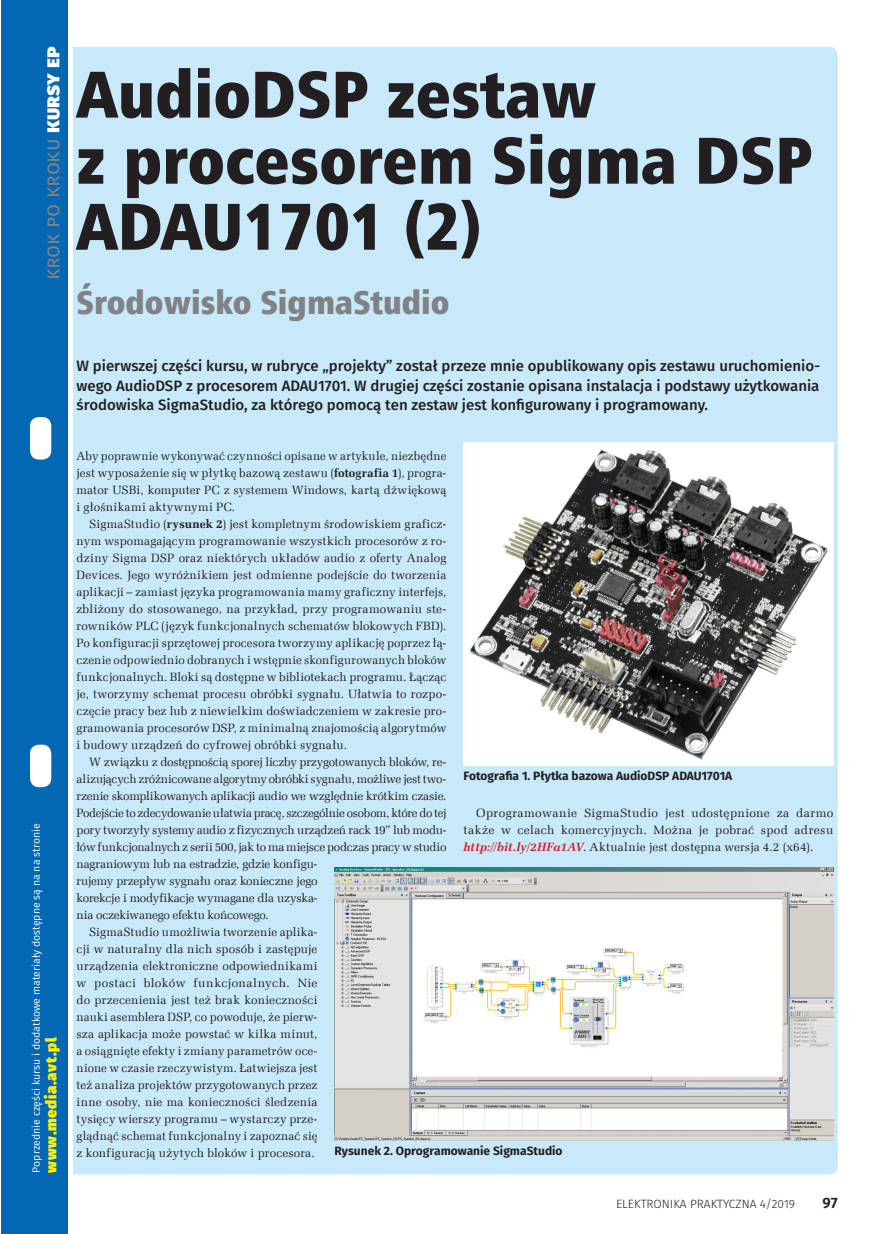
<style>
.page{position:relative;width:893px;height:1234px;background:#fff}
.page>*{position:absolute;margin:0;border:0;box-sizing:border-box;transform-origin:0 0}
._9_tytul{font:66px/66px "Humnst 777 X Blk Cn EU";color:#231f20}
._0_podtytul{font:33px "Humnst 777 X Blk Cn EU";color:#808285}
.t1{font:21px "Fira Sans";letter-spacing:-.005em;color:#808285}
._2_lead{font:500 15px/19.5px "Fira Sans";color:#231f20;text-align:justify}
.t2{font:900 15px "Fira Sans";letter-spacing:.05em;color:#fff101}
.t3{font:600 15px "Fira Sans";color:#231f20}
._1_Body{font:12px/17px "Zapf Ellipt EU";letter-spacing:-.01em;color:#231f20;text-align:justify}
._4_Podpis{font:700 12px "Fira Sans";color:#231f20}
.t4{font:300 12px "Fira Sans";color:#231f20}
.t5{font:10.5px "Fira Sans";color:#fff}
.s1{font-weight:800;color:#fff}
.s2{font-weight:700}
.s3{font-weight:700;font-style:italic;color:#d1232a}
</style>
<div class="page">
<div style="left:6px;top:47px;width:832px;height:1127px;background:#c8e9f9;border-radius:9px"></div>
<div style="left:1px;top:0;width:68px;height:1233px;background:#0367b3"></div>
<div style="left:30px;top:417px;width:21px;height:42px;background:#fff;border-radius:9px"></div>
<div style="left:30px;top:744px;width:21px;height:43px;background:#fff;border-radius:9px"></div>
<hr style="left:68px;top:0;width:4px;height:1233px;background:#fff">
<img style="left:463px;top:442px;width:370px;height:323px">
<img style="left:334px;top:867px;width:499px;height:273px">
<h3 class="t1" style="left:36px;top:280px;width:235px;rotate:-90deg">Krok po kroku <span class="s1">Kursy EP</span></h3>
<p class="t5" style="left:28px;top:1172px;width:350px;rotate:-90deg">Poprzednie części kursu i dodatkowe materiały dostępne są na na stronie</p>
<p class="t2" style="left:37px;top:1172px;width:137px;rotate:-90deg">www.media.avt.pl</p>
<p class="_9_tytul" style="left:77px;top:62px;width:738px">AudioDSP zestaw<br>z procesorem Sigma DSP<br>ADAU1701 (2)</p>
<p class="_0_podtytul" style="left:77px;top:281px;width:375px">Środowisko SigmaStudio</p>
<p class="_2_lead" style="left:77px;top:355px;width:745px">W pierwszej części kursu, w rubryce „projekty” został przeze mnie opublikowany opis zestawu uruchomienio&shy;wego AudioDSP z procesorem ADAU1701. W drugiej części zostanie opisana instalacja i podstawy użytkowania środowiska SigmaStudio, za którego pomocą ten zestaw jest konfigurowany i programowany.</p>
<p class="_1_Body" style="left:77px;top:447px;width:371px">Aby poprawnie wykonywać czynności opisane w artykule, niezbędne jest wyposażenie się w płytkę bazową zestawu (<span class="s2">fotografia 1</span>), progra&shy;mator USBi, komputer PC z systemem Windows, kartą dźwiękową i głośnikami aktywnymi PC.</p>
<p class="_1_Body" style="left:77px;top:515px;width:371px;text-indent:13px">SigmaStudio (<span class="s2">rysunek 2</span>) jest kompletnym środowiskiem graficz&shy;nym wspomagającym programowanie wszystkich procesorów z ro&shy;dziny Sigma DSP oraz niektórych układów audio z oferty Analog Devices. Jego wyróżnikiem jest odmienne podejście do tworzenia aplikacji – zamiast języka programowania mamy graficzny interfejs, zbliżony do stosowanego, na przykład, przy programowaniu ste&shy;rowników PLC (język funkcjonalnych schematów blokowych FBD).<br>Po konfiguracji sprzętowej procesora tworzymy aplikację poprzez łą&shy;czenie odpowiednio dobranych i wstępnie skonfigurowanych bloków funkcjonalnych. Bloki są dostępne w bibliotekach programu. Łącząc je, tworzymy schemat procesu obróbki sygnału. Ułatwia to rozpo&shy;częcie pracy bez lub z niewielkim doświadczeniem w zakresie pro&shy;gramowania procesorów DSP, z minimalną znajomością algorytmów i budowy urządzeń do cyfrowej obróbki sygnału.</p>
<p class="_1_Body" style="left:77px;top:753px;width:371px;text-align:left;text-indent:13px">W związku z dostępnością sporej liczby przygotowanych bloków, re&shy;alizujących zróżnicowane algorytmy obróbki sygnału, możliwe jest two&shy;rzenie skomplikowanych aplikacji audio we względnie krótkim czasie.<br>Podejście to zdecydowanie ułatwia pracę, szczególnie osobom, które do tej pory tworzyły systemy audio z fizycznych urządzeń rack 19” lub modu&shy;łów funkcjonalnych z serii 500, jak to ma miejsce podczas pracy w studio nagraniowym lub na estradzie, gdzie konfigu-<br>rujemy przepływ sygnału oraz konieczne jego<br>korekcje i modyfikacje wymagane dla uzyska-<br>nia oczekiwanego efektu końcowego.</p>
<p class="_1_Body" style="left:77px;top:923px;width:242px;text-indent:13px">SigmaStudio umożliwia tworzenie aplika&shy;cji w naturalny dla nich sposób i zastępuje urządzenia elektroniczne odpowiednikami w postaci bloków funkcjonalnych. Nie do przecenienia jest też brak konieczności nauki asemblera DSP, co powoduje, że pierw&shy;sza aplikacja może powstać w kilka minut, a osiągnięte efekty i zmiany parametrów oce&shy;nione w czasie rzeczywistym. Łatwiejsza jest też analiza projektów przygotowanych przez inne osoby, nie ma konieczności śledzenia tysięcy wierszy programu – wystarczy prze&shy;glądnąć schemat funkcjonalny i zapoznać się z konfiguracją użytych bloków i procesora.</p>
<p class="_4_Podpis" style="left:463px;top:765px;width:270px">Fotografia 1. Płytka bazowa AudioDSP ADAU1701A</p>
<p class="_1_Body" style="left:463px;top:804px;width:371px;text-indent:13px">Oprogramowanie SigmaStudio jest udostępnione za darmo także w celach komercyjnych. Można je pobrać spod adresu <span class="s3">http://bit.ly/2HFa1AV</span>. Aktualnie jest dostępna wersja 4.2 (x64).</p>
<p class="_4_Podpis" style="left:334px;top:1139px;width:230px">Rysunek 2. Oprogramowanie SigmaStudio</p>
<p class="t4" style="left:616px;top:1195px;width:181px">ELEKTRONIKA PRAKTYCZNA 4/2019</p>
<p class="t3" style="left:823px;top:1190px;width:17px">97</p>
</div>
